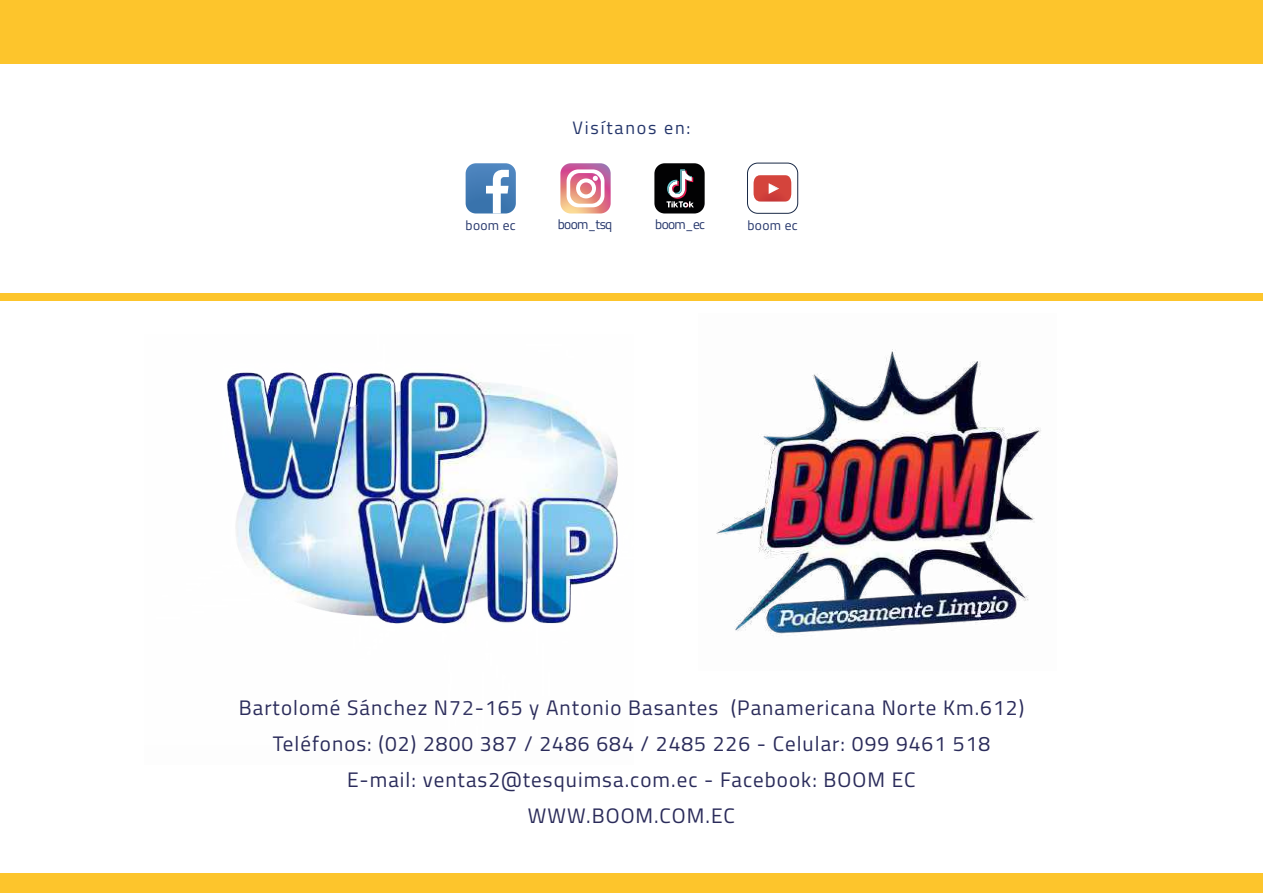
<style>
.page{position:relative;width:1263px;height:893px;background:#fff}
.page>*{position:absolute;margin:0;border:0;box-sizing:border-box;transform-origin:0 0}
.t1{font:21px/36px "Titillium";letter-spacing:.05em;color:#2a2b5a;text-align:center}
.t2{font:18px "Titillium";letter-spacing:.1em;color:#25366b}
.t3{font:13.5px "Titillium";letter-spacing:-.05em;color:#25366b}
</style>
<div class="page">
<img style="left:716px;top:349px;width:325px;height:287px">
<img style="left:227px;top:372px;width:391px;height:252px">
<div style="left:0;top:0;width:1263px;height:64px;background:#fdc52c"></div>
<div style="left:0;top:293px;width:1263px;height:8px;background:#fdc52c"></div>
<div style="left:0;top:874px;width:1263px;height:19px;background:#fdc52c"></div>
<svg style="left:753px;top:175px;width:38px;height:27px"></svg>
<div style="left:747px;top:163px;width:51px;height:50px;border:1px solid #192946;border-radius:10px"></div>
<svg style="left:466px;top:163px;width:50px;height:50px"></svg>
<svg style="left:560px;top:163px;width:51px;height:50px"></svg>
<svg style="left:654px;top:163px;width:51px;height:50px;background:#353234"></svg>
<p class="t2" style="left:573px;top:114px;width:119px">Visítanos en:</p>
<p class="t3" style="left:466px;top:215px;width:52px">boom ec</p>
<p class="t3" style="left:558px;top:215px;width:56px">boom_tsq</p>
<p class="t3" style="left:747px;top:215px;width:52px">boom ec</p>
<p class="t3" style="left:655px;top:215px;width:51px">boom_ec</p>
<p class="t1" style="left:239px;top:689px;width:787px">Bartolomé Sánchez N72-165 y Antonio Basantes (Panamericana Norte Km.612)<br>Teléfonos: (02) 2800 387 / 2486 684 / 2485 226 - Celular: 099 9461 518<br>E-mail: ventas2@tesquimsa.com.ec - Facebook: BOOM EC<br>WWW.BOOM.COM.EC</p>
</div>
